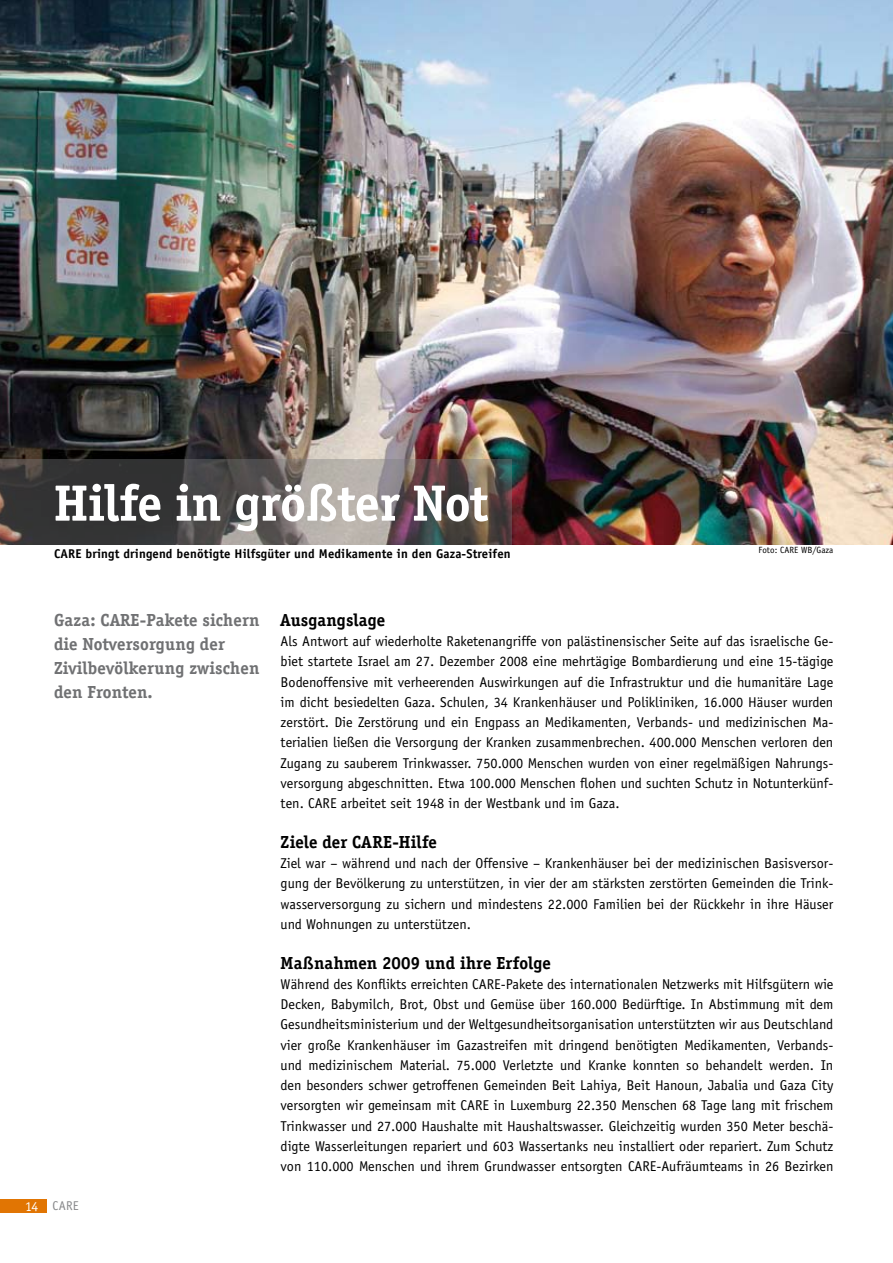
<style>
.page{position:relative;width:893px;height:1263px;background:#fff}
.page>*{position:absolute;margin:0;border:0;box-sizing:border-box;transform-origin:0 0}
.t1{font:700 52.5px "Officina Serif";color:#fff}
.t2{font:700 18px/24px "Officina Serif";letter-spacing:.01em;color:#707173}
.t3{font:700 18px "Officina Serif";letter-spacing:.005em;color:#000}
.t4{font:14.25px/20.2px "Officina Sans";color:#000;text-align:justify}
.t5{font:700 12.75px "Officina Sans";letter-spacing:.01em;color:#000}
.t6{font:12.75px "Officina Sans";color:#87888a}
.t7{font:9px "Officina Sans";letter-spacing:.005em;color:#000}
.s1{font-size:13.5px;color:#fff}
</style>
<div class="page">
<div style="left:0;top:1199px;width:47px;height:14px;background:#e17503"></div>
<img style="left:0;top:0;width:893px;height:544px">
<svg style="left:0;top:459px;width:512px;height:85px;background:#5e5957"></svg>
<h1 class="t1" style="left:54px;top:472px;width:435px">Hilfe in größter Not</h1>
<p class="t5" style="left:54px;top:546px;width:458px">CARE bringt dringend benötigte Hilfsgüter und Medikamente in den Gaza-Streifen</p>
<p class="t7" style="left:758px;top:545px;width:76px">Foto: CARE WB/Gaza</p>
<p class="t2" style="left:54px;top:608px;width:207px">Gaza: CARE-Pakete sichern die Notversorgung der<br>Zivilbevölkerung zwischen den Fronten.</p>
<p class="t6" style="left:25px;top:1198px;width:55px"><span class="s1">14</span> CARE</p>
<p class="t3" style="left:281px;top:609px;width:106px">Ausgangslage</p>
<p class="t4" style="left:281px;top:631px;width:554px">Als Antwort auf wiederholte Raketenangriffe von palästinensischer Seite auf das israelische Ge&shy;biet startete Israel am 27. Dezember 2008 eine mehrtägige Bombardierung und eine 15-tägige Bodenoffensive mit verheerenden Auswirkungen auf die Infrastruktur und die humanitäre Lage im dicht besiedelten Gaza. Schulen, 34 Krankenhäuser und Polikliniken, 16.000 Häuser wurden zerstört. Die Zerstörung und ein Engpass an Medikamenten, Verbands- und medizinischen Ma&shy;terialien ließen die Versorgung der Kranken zusammenbrechen. 400.000 Menschen verloren den Zugang zu sauberem Trinkwasser. 750.000 Menschen wurden von einer regelmäßigen Nahrungs&shy;versorgung abgeschnitten. Etwa 100.000 Menschen flohen und suchten Schutz in Notunterkünf&shy;ten. CARE arbeitet seit 1948 in der Westbank und im Gaza.</p>
<p class="t3" style="left:281px;top:831px;width:158px">Ziele der CARE-Hilfe</p>
<p class="t4" style="left:281px;top:853px;width:554px">Ziel war – während und nach der Offensive – Krankenhäuser bei der medizinischen Basisversor&shy;gung der Bevölkerung zu unterstützen, in vier der am stärksten zerstörten Gemeinden die Trink&shy;wasserversorgung zu sichern und mindestens 22.000 Familien bei der Rückkehr in ihre Häuser und Wohnungen zu unterstützen.</p>
<p class="t3" style="left:281px;top:952px;width:272px">Maßnahmen 2009 und ihre Erfolge</p>
<p class="t4" style="left:281px;top:974px;width:554px">Während des Konflikts erreichten CARE-Pakete des internationalen Netzwerks mit Hilfsgütern wie Decken, Babymilch, Brot, Obst und Gemüse über 160.000 Bedürftige. In Abstimmung mit dem Gesundheitsministerium und der Weltgesundheitsorganisation unterstützten wir aus Deutschland vier große Krankenhäuser im Gazastreifen mit dringend benötigten Medikamenten, Verbands&shy;und medizinischem Material. 75.000 Verletzte und Kranke konnten so behandelt werden. In den besonders schwer getroffenen Gemeinden Beit Lahiya, Beit Hanoun, Jabalia und Gaza City versorgten wir gemeinsam mit CARE in Luxemburg 22.350 Menschen 68 Tage lang mit frischem Trinkwasser und 27.000 Haushalte mit Haushaltswasser. Gleichzeitig wurden 350 Meter beschä&shy;digte Wasserleitungen repariert und 603 Wassertanks neu installiert oder repariert. Zum Schutz von 110.000 Menschen und ihrem Grundwasser entsorgten CARE-Aufräumteams in 26 Bezirken</p>
</div>
